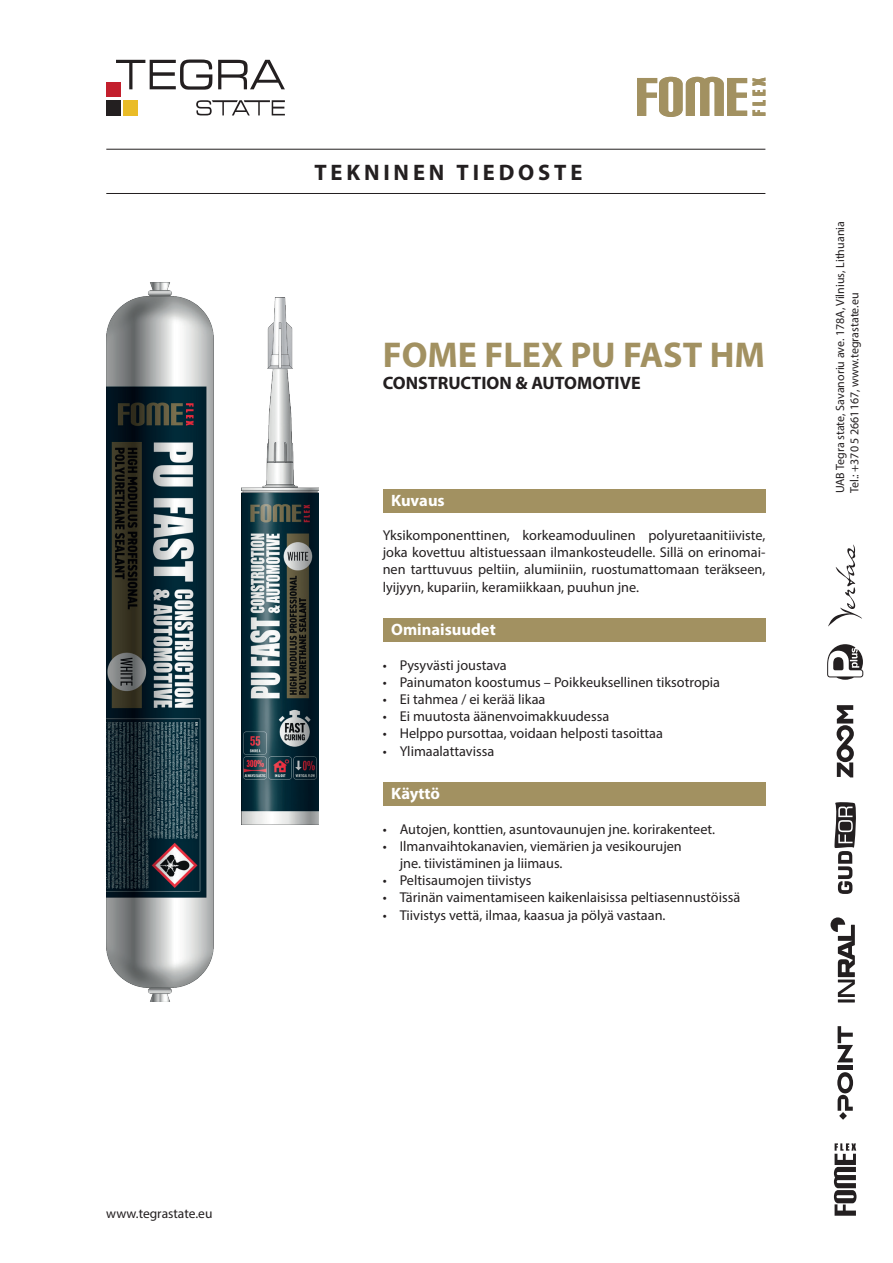
<style>
.page{position:relative;width:893px;height:1263px;background:#fff}
.page>*{position:absolute;margin:0;border:0;box-sizing:border-box;transform-origin:0 0}
.t1{font:700 36px "Myriad Pro";color:#a29161}
.t2{font:700 22.5px "Myriad Pro";letter-spacing:.17em;color:#231f20}
.t3{font:700 18px "Myriad Pro";color:#231f20}
.t4{font:700 16.5px "Myriad Pro";color:#fff}
.t5{font:14.25px/17.1px "Myriad Pro";color:#231f20;text-align:justify}
.t6{font:13.5px "Myriad Pro";color:#231f20}
.t7{font:12px/14.4px "Myriad Pro";color:#231f20}
</style>
<div class="page">
<hr style="left:106px;top:193px;width:659px;height:1px;background:#231f20">
<hr style="left:106px;top:149px;width:659px;height:1px;background:#231f20">
<div style="left:106px;top:82px;width:14px;height:15px;background:#c31f2d"></div>
<div style="left:124px;top:100px;width:14px;height:15px;background:#eabc27"></div>
<div style="left:106px;top:100px;width:14px;height:15px;background:#231f20"></div>
<svg style="left:116px;top:60px;width:169px;height:30px"></svg>
<svg style="left:196px;top:100px;width:89px;height:15px"></svg>
<svg style="left:834px;top:1143px;width:22px;height:73px"></svg>
<hr style="left:838px;top:1066px;width:15px;height:4px;background:#231f20">
<svg style="left:838px;top:1026px;width:15px;height:36px"></svg>
<svg style="left:837px;top:1072px;width:16px;height:39px"></svg>
<svg style="left:839px;top:1112px;width:8px;height:8px"></svg>
<svg style="left:827px;top:644px;width:36px;height:36px"></svg>
<svg style="left:828px;top:544px;width:34px;height:83px"></svg>
<hr style="left:838px;top:999px;width:17px;height:3px;background:#231f20">
<svg style="left:830px;top:917px;width:25px;height:80px"></svg>
<svg style="left:834px;top:802px;width:22px;height:92px"></svg>
<svg style="left:837px;top:705px;width:17px;height:72px"></svg>
<div style="left:383px;top:489px;width:382px;height:23px;background:#a29161"></div>
<div style="left:383px;top:619px;width:382px;height:23px;background:#a29161"></div>
<div style="left:383px;top:783px;width:382px;height:23px;background:#a29161"></div>
<svg style="left:637px;top:77px;width:128px;height:40px"></svg>
<img style="left:241px;top:298px;width:78px;height:527px">
<img style="left:106px;top:283px;width:107px;height:719px">
<h2 class="t2" style="left:314px;top:157px;width:269px">TEKNINEN TIEDOSTE</h2>
<h1 class="t1" style="left:383px;top:332px;width:384px">FOME FLEX PU FAST HM</h1>
<p class="t3" style="left:383px;top:371px;width:260px">CONSTRUCTION &amp; AUTOMOTIVE</p>
<p class="t4" style="left:391px;top:489px;width:55px">Kuvaus</p>
<p class="t5" style="left:383px;top:527px;width:384px">Yksikomponenttinen, korkeamoduulinen polyuretaanitiiviste, joka kovettuu altistuessaan ilmankosteudelle. Sillä on erinomai&shy;nen tarttuvuus peltiin, alumiiniin, ruostumattomaan teräkseen, lyijyyn, kupariin, keramiikkaan, puuhun jne.</p>
<p class="t4" style="left:391px;top:619px;width:106px">Ominaisuudet</p>
<p class="t5" style="left:383px;top:656px;width:126px">• Pysyvästi joustava</p>
<p class="t5" style="left:383px;top:673px;width:339px">• Painumaton koostumus – Poikkeuksellinen tiksotropia</p>
<p class="t5" style="left:383px;top:691px;width:164px">• Ei tahmea / ei kerää likaa</p>
<p class="t5" style="left:383px;top:708px;width:228px">• Ei muutosta äänenvoimakkuudessa</p>
<p class="t5" style="left:383px;top:725px;width:282px">• Helppo pursottaa, voidaan helposti tasoittaa</p>
<p class="t5" style="left:383px;top:742px;width:113px">• Ylimaalattavissa</p>
<p class="t4" style="left:391px;top:783px;width:50px">Käyttö</p>
<p class="t5" style="left:383px;top:820px;width:334px">• Autojen, konttien, asuntovaunujen jne. korirakenteet.</p>
<p class="t5" style="left:400px;top:837px;width:284px;text-indent:-17px">• Ilmanvaihtokanavien, viemärien ja vesikourujen jne. tiivistäminen ja liimaus.</p>
<p class="t5" style="left:383px;top:872px;width:150px">• Peltisaumojen tiivistys</p>
<p class="t5" style="left:383px;top:889px;width:359px">• Tärinän vaimentamiseen kaikenlaisissa peltiasennustöissä</p>
<p class="t5" style="left:383px;top:906px;width:284px">• Tiivistys vettä, ilmaa, kaasua ja pölyä vastaan.</p>
<p class="t7" style="left:833px;top:493px;width:274px;rotate:-90deg">UAB Tegra state, Savanoriu ave. 178A, Vilnius, Lithuania<br>Tel.: +370 5 2661167, www.tegrastate.eu</p>
<p class="t6" style="left:106px;top:1205px;width:108px">www.tegrastate.eu</p>
</div>
